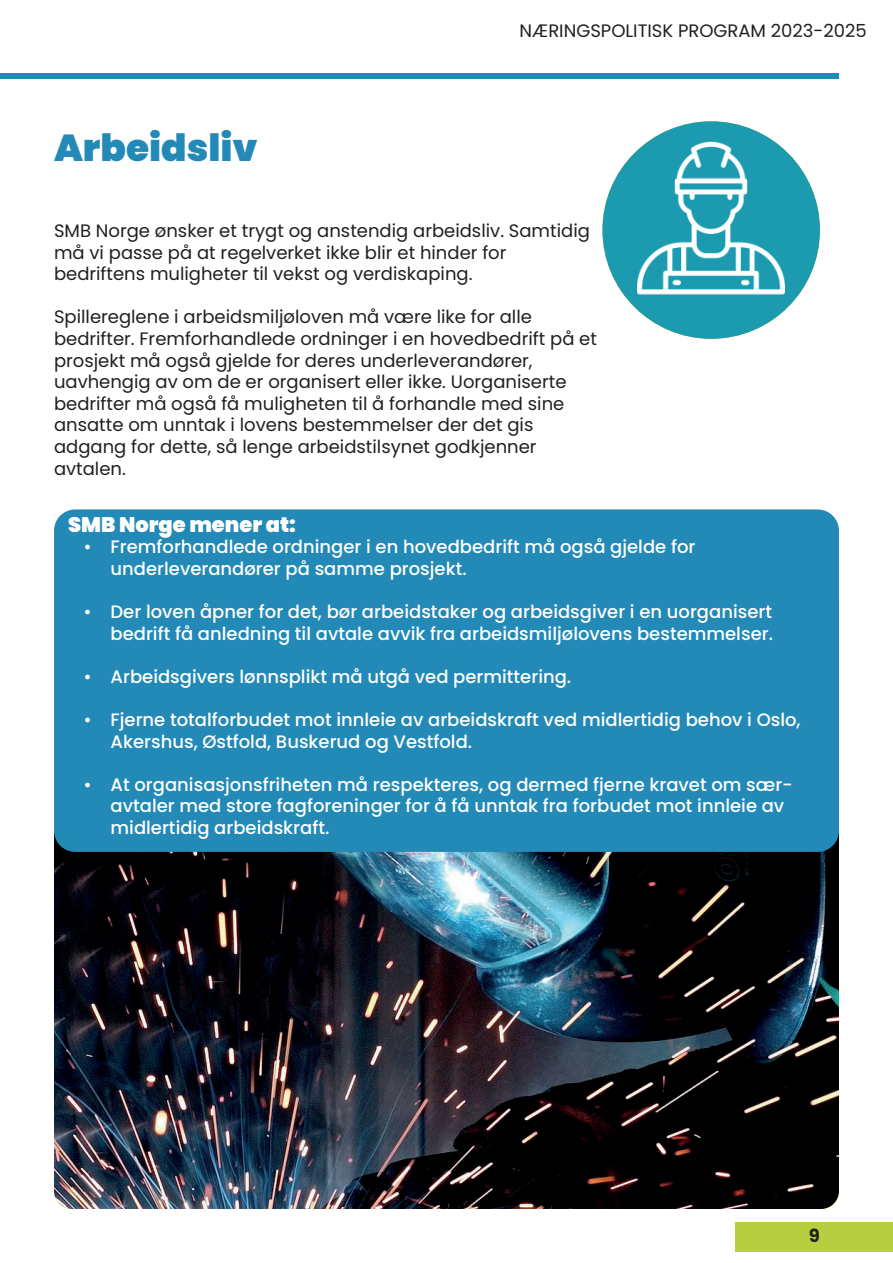
<style>
.page{position:relative;width:893px;height:1263px;background:#fff}
.page>*{position:absolute;margin:0;border:0;box-sizing:border-box;transform-origin:0 0}
.t1{font:900 37.5px "Poppins";color:#2389b6}
.t2{font:900 21px "Poppins";color:#fff}
.t3{font:500 18px/21.6px "Poppins";color:#fff}
.t4{font:18px/21.6px "Poppins";color:#231f20}
.t5{font:700 18px "Poppins";color:#231f20}
</style>
<div class="page">
<div style="left:736px;top:1222px;width:157px;height:30px;background:#b7cf3e"></div>
<img style="left:54px;top:835px;width:785px;height:374px">
<div style="left:0;top:73px;width:839px;height:6px;background:#2389b6"></div>
<div style="left:54px;top:509px;width:785px;height:343px;background:#2389b6;border-radius:21px"></div>
<img style="left:602px;top:121px;width:218px;height:218px;border-radius:109px">
<h1 class="t1" style="left:54px;top:126px;width:205px">Arbeidsliv</h1>
<p class="t4" style="left:519px;top:20px;width:349px">NÆRINGSPOLITISK PROGRAM 2023-2025</p>
<p class="t4" style="left:54px;top:220px;width:537px">SMB Norge ønsker et trygt og anstendig arbeidsliv. Samtidig må vi passe på at regelverket ikke blir et hinder for bedriftens muligheter til vekst og verdiskaping.</p>
<p class="t4" style="left:54px;top:306px;width:544px">Spillereglene i arbeidsmiljøloven må være like for alle bedrifter. Fremforhandlede ordninger i en hovedbedrift på et prosjekt må også gjelde for deres underleverandører, uavhengig av om de er organisert eller ikke. Uorganiserte bedrifter må også få muligheten til å forhandle med sine ansatte om unntak i lovens bestemmelser der det gis adgang for dette, så lenge arbeidstilsynet godkjenner avtalen.</p>
<p class="t2" style="left:68px;top:512px;width:229px">SMB Norge mener at:</p>
<p class="t3" style="left:111px;top:536px;width:586px;text-indent:-27px">• Fremforhandlede ordninger i en hovedbedrift må også gjelde for underleverandører på samme prosjekt.</p>
<p class="t3" style="left:84px;top:601px;width:691px;text-align:right">• Der loven åpner for det, bør arbeidstaker og arbeidsgiver i en uorganisert bedrift få anledning til avtale avvik fra arbeidsmiljølovens bestemmelser.</p>
<p class="t3" style="left:84px;top:666px;width:489px">• Arbeidsgivers lønnsplikt må utgå ved permittering.</p>
<p class="t3" style="left:111px;top:709px;width:692px;text-indent:-27px">• Fjerne totalforbudet mot innleie av arbeidskraft ved midlertidig behov i Oslo,<br>Akershus, Østfold, Buskerud og Vestfold.</p>
<p class="t3" style="left:111px;top:774px;width:684px;text-indent:-27px">• At organisasjonsfriheten må respekteres, og dermed fjerne kravet om sær&shy;avtaler med store fagforeninger for å få unntak fra forbudet mot innleie av midlertidig arbeidskraft.</p>
<p class="t5" style="left:809px;top:1225px;width:13px">9</p>
</div>
